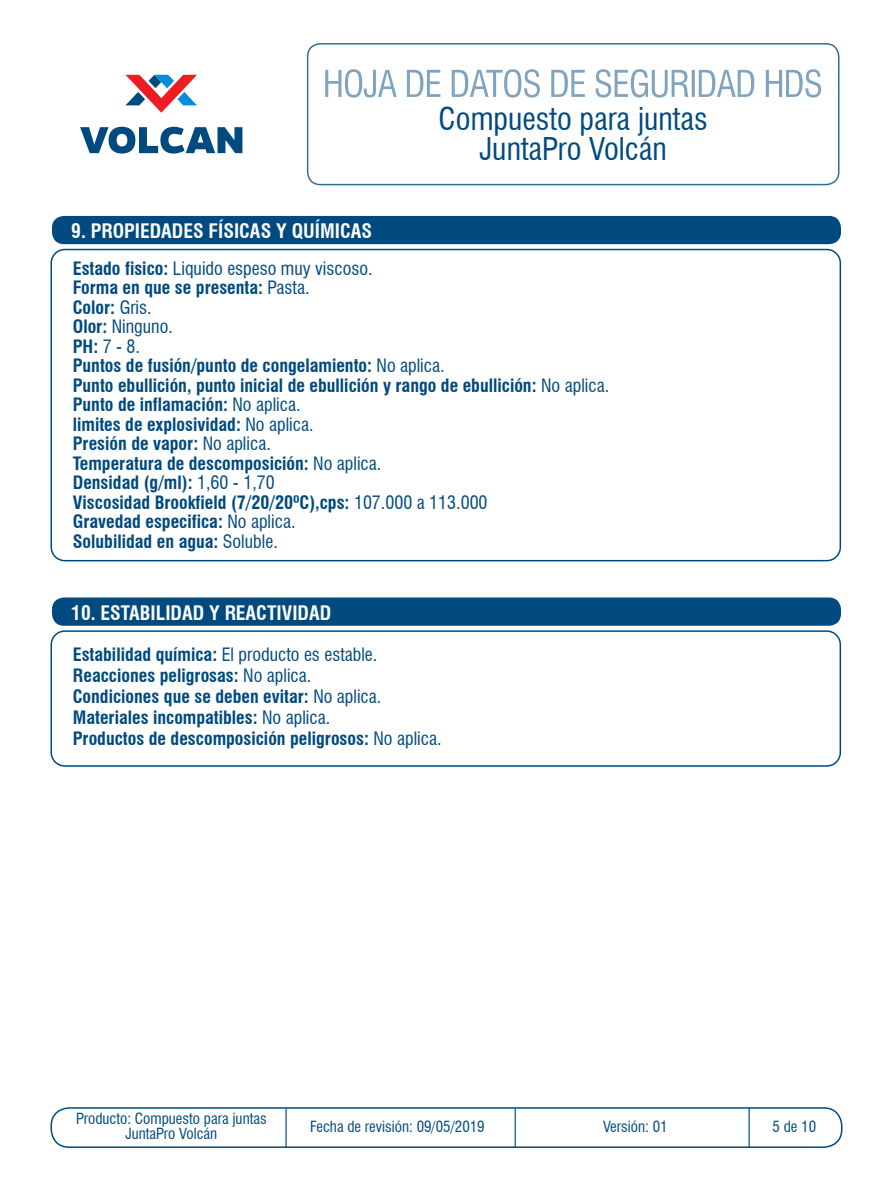
<style>
.page{position:relative;width:893px;height:1191px;background:#fff}
.page>*{position:absolute;margin:0;border:0;box-sizing:border-box;transform-origin:0 0}
.t1{font:condensed 30.6px/30px "Swiss 721 BT";color:#004a7f;text-align:center}
.t2{font:700 condensed 19.5px "Swiss 721 BT";color:#fbfbfc}
.t3{font:700 condensed 18px/19.5px "Swiss 721 BT";color:#004a7f}
.t4{font:condensed 15px/15px "Swiss 721 BT";color:#004a7f;text-align:center}
.s1{font-weight:400}
</style>
<div class="page">
<div style="left:50px;top:249px;width:791px;height:312px;border:2px solid #004a7f;border-radius:14px"></div>
<div style="left:52px;top:216px;width:789px;height:28px;background:#004a7f;border-radius:12px"></div>
<div style="left:52px;top:597px;width:789px;height:29px;background:#004a7f;border-radius:12px"></div>
<svg style="left:325px;top:69px;width:496px;height:29px"></svg>
<svg style="left:125px;top:75px;width:72px;height:38px"></svg>
<svg style="left:80px;top:127px;width:162px;height:26px"></svg>
<div style="left:307px;top:43px;width:532px;height:142px;border:2px solid #004a7f;border-radius:13px"></div>
<div style="left:50px;top:630px;width:791px;height:136px;border:2px solid #004a7f;border-radius:14px"></div>
<div style="left:50px;top:1107px;width:792px;height:41px;border:2px solid #004a7f;border-radius:18px"></div>
<hr style="left:285px;top:1108px;width:2px;height:39px;background:#004a7f">
<hr style="left:514px;top:1108px;width:2px;height:39px;background:#004a7f">
<hr style="left:748px;top:1108px;width:2px;height:39px;background:#004a7f">
<p class="t2" style="left:71px;top:219px;width:302px">9. PROPIEDADES FÍSICAS Y QUÍMICAS</p>
<h1 class="t1" style="left:439px;top:104px;width:271px">Compuesto para juntas<br>JuntaPro Volcán</h1>
<p class="t3" style="left:73px;top:259px;width:538px">Estado fisico: <span class="s1">Liquido espeso muy viscoso.<br></span>Forma en que se presenta: <span class="s1">Pasta.<br></span>Color: <span class="s1">Gris.<br></span>Olor: <span class="s1">Ninguno.<br></span>PH: <span class="s1">7 - 8.<br></span>Puntos de fusión/punto de congelamiento: <span class="s1">No aplica.<br></span>Punto ebullición, punto inicial de ebullición y rango de ebullición: <span class="s1">No aplica.<br></span>Punto de inflamación: <span class="s1">No aplica.<br></span>limites de explosividad: <span class="s1">No aplica.<br></span>Presión de vapor: <span class="s1">No aplica.<br></span>Temperatura de descomposición: <span class="s1">No aplica.<br></span>Densidad (g/ml): <span class="s1">1,60 - 1,70<br></span>Viscosidad Brookfield (7/20/20ºC),cps: <span class="s1">107.000 a 113.000<br></span>Gravedad especifica: <span class="s1">No aplica.<br></span>Solubilidad en agua: <span class="s1">Soluble.</span></p>
<p class="t2" style="left:71px;top:601px;width:261px">10. ESTABILIDAD Y REACTIVIDAD</p>
<p class="t3" style="left:73px;top:644px;width:370px;line-height:21px">Estabilidad química: <span class="s1">El producto es estable.<br></span>Reacciones peligrosas: <span class="s1">No aplica.<br></span>Condiciones que se deben evitar: <span class="s1">No aplica.<br></span>Materiales incompatibles: <span class="s1">No aplica.<br></span>Productos de descomposición peligrosos: <span class="s1">No aplica.</span></p>
<p class="t4" style="left:76px;top:1111px;width:192px">Producto: Compuesto para juntas<br>JuntaPro Volcán</p>
<p class="t4" style="left:310px;top:1119px;width:176px">Fecha de revisión: 09/05/2019</p>
<p class="t4" style="left:603px;top:1119px;width:66px">Versión: 01</p>
<p class="t4" style="left:772px;top:1119px;width:45px">5 de 10</p>
</div>
